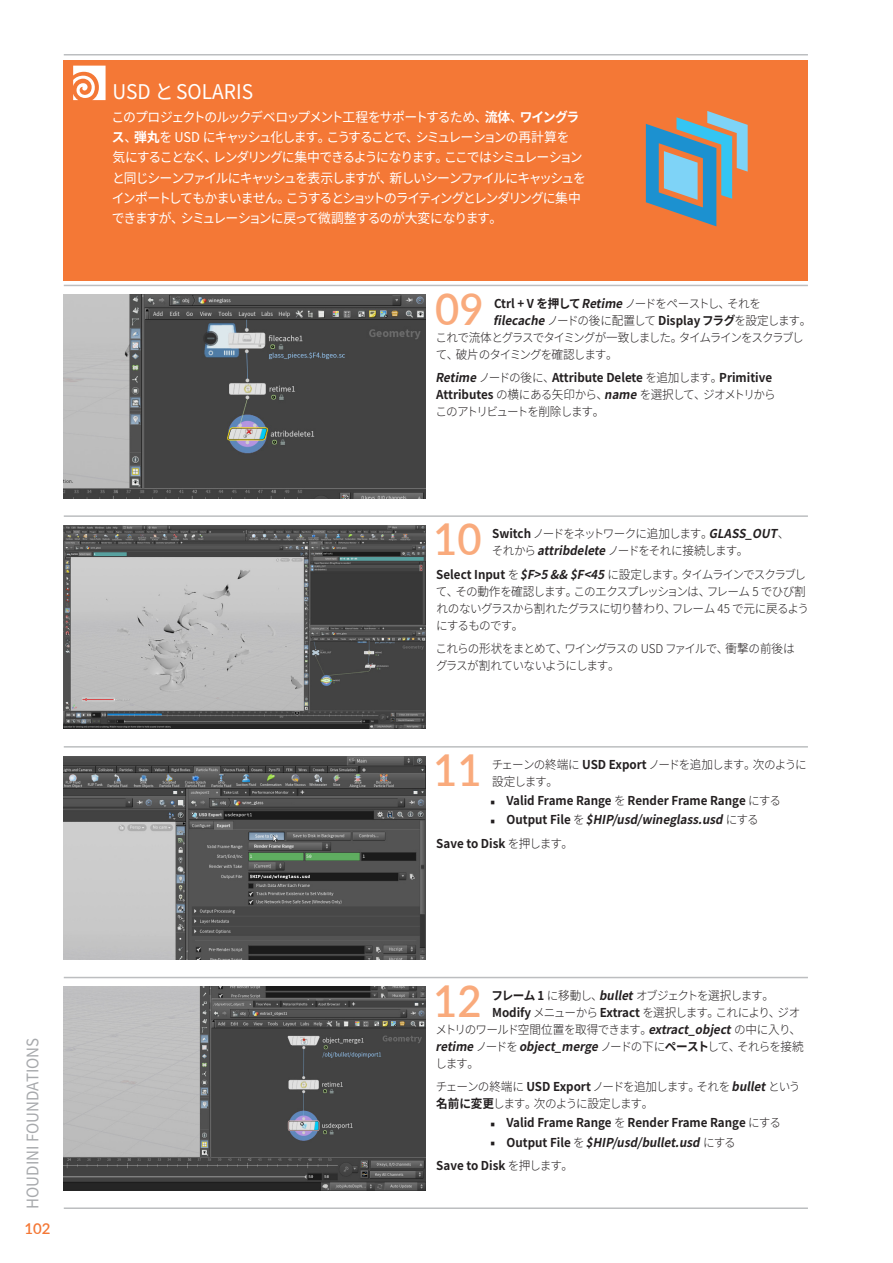
<style>
.page{position:relative;width:893px;height:1263px;background:#fff}
.page>*{position:absolute;margin:0;border:0;box-sizing:border-box;transform-origin:0 0}
.t1{font:600 43.95px "Lato";color:#f9aa7c;scale:.95 1}
.tip_title{font:20.25px "Noto Sans JP";color:#fff;scale:.95 1}
.t2{font:15.9px "Noto Sans JP";color:#a7a9ac;scale:.95 1}
.t3{font:600 15px "Lato";color:#f47836}
.tip_body{font:13.5px/20.2px "Noto Sans JP";letter-spacing:-.09em;color:#fff;scale:.95 1}
.t4{font:300 12.15px/17px "Noto Sans JP";letter-spacing:-.08em;color:#231f20;scale:.95 1}
.t5{font:700 12.15px "Noto Sans JP";color:#231f20;scale:.95 1}
.t6{font:italic 700 12.15px "Noto Sans JP";color:#231f20;scale:.95 1}
.t7{font:300 12.15px "Noto Sans JP";letter-spacing:-.06em;color:#231f20;scale:.95 1}
.t8{font:300 12.15px "Noto Sans JP";letter-spacing:-.105em;color:#231f20;scale:.95 1}
.s1{font-weight:700}
.s2{font-weight:700;font-style:italic}
.s3{font-weight:300}
.s4{font-style:normal}
.s5{font-weight:300;font-style:normal}
</style>
<div class="page">
<hr style="left:64px;top:1207px;width:744px;height:2px;background:#bcbec0">
<hr style="left:64px;top:977px;width:744px;height:1px;background:#bcbec0">
<hr style="left:64px;top:746px;width:744px;height:2px;background:#bcbec0">
<hr style="left:64px;top:515px;width:744px;height:2px;background:#bcbec0">
<hr style="left:64px;top:285px;width:744px;height:1px;background:#bcbec0">
<hr style="left:64px;top:54px;width:744px;height:2px;background:#bcbec0">
<div style="left:64px;top:60px;width:744px;height:220px;background:#f47836"></div>
<svg style="left:73px;top:66px;width:33px;height:34px"></svg>
<svg style="left:646px;top:111px;width:102px;height:115px"></svg>
<img style="left:64px;top:756px;width:362px;height:204px">
<img style="left:64px;top:525px;width:362px;height:204px">
<img style="left:64px;top:295px;width:362px;height:203px">
<img style="left:64px;top:987px;width:362px;height:203px">
<h3 class="t2" style="left:24px;top:1209px;width:182px;rotate:-90deg">HOUDINI FOUNDATIONS</h3>
<p class="t3" style="left:24px;top:1218px;width:28px">102</p>
<p class="tip_title" style="left:112px;top:80px;width:150px">USD と SOLARIS</p>
<p class="tip_body" style="left:111px;top:107px;width:501px">このプロジェクトのルックデベロップメント工程をサポートするため、<span class="s1">流体</span>、<span class="s1">ワイングラス</span>、<span class="s1">弾丸</span>を USD にキャッシュ化します。こうすることで、シミュレーションの再計算を<br>気にすることなく、レンダリングに集中できるようになります。ここではシミュレーションと同じシーンファイルにキャッシュを表示しますが、新しいシーンファイルにキャッシュをインポートしてもかまいません。こうするとショットのライティングとレンダリングに集中できますが、シミュレーションに戻って微調整するのが大変になります。</p>
<p class="t1" style="left:435px;top:277px;width:53px">09</p>
<p class="t4" style="left:494px;top:295px;width:282px"><span class="s1">Ctrl + V を押して</span> <span class="s2">Retime</span>ノードをペーストし、それを</p>
<p class="t4" style="left:493px;top:312px;width:337px"><span class="s2">filecache</span>ノードの後に配置して <span class="s1">Display フラグ</span>を設定します。</p>
<p class="t8" style="left:435px;top:330px;width:389px">これで流体とグラスでタイミングが一致しました。タイムラインをスクラブし</p>
<p class="t4" style="left:436px;top:346px;width:193px">て、破片のタイミングを確認します。</p>
<p class="t4" style="left:435px;top:369px;width:360px"><span class="s2">Retime</span>ノードの後に、<span class="s1">Attribute Delete</span> を追加します。<span class="s1">Primitive<br>Attributes</span> の横にある矢印から、<span class="s2">name</span>を選択して、ジオメトリからこのアトリビュートを削除します。</p>
<p class="t1" style="left:433px;top:507px;width:53px">10</p>
<p class="t4" style="left:492px;top:526px;width:315px"><span class="s1">Switch</span> ノードをネットワークに追加します。<span class="s2">GLASS_OUT</span>、それから <span class="s2">attribdelete</span>ノードをそれに接続します。</p>
<p class="t4" style="left:436px;top:566px;width:394px"><span class="s1">Select Input</span> を <span class="s2">$F&gt;5&amp;&amp;$F&lt;45</span>に設定します。タイムラインでスクラブして、その動作を確認します。このエクスプレッションは、フレーム 5 でひび割れのないグラスから割れたグラスに切り替わり、フレーム 45 で元に戻るようにするものです。</p>
<p class="t4" style="left:435px;top:641px;width:380px">これらの形状をまとめて、ワイングラスの USD ファイルで、衝撃の前後はグラスが割れていないようにします。</p>
<p class="t1" style="left:433px;top:738px;width:53px">11</p>
<p class="t4" style="left:492px;top:756px;width:333px">チェーンの終端に <span class="s1">USD Export</span> ノードを追加します。次のように設定します。</p>
<p class="t5" style="left:506px;top:794px;width:291px">Valid Frame Range <span class="s3">を</span> Render Frame Range <span class="s3">にする</span></p>
<p class="t6" style="left:506px;top:813px;width:267px"><span class="s4">O u t p u t F i l e</span> <span class="s5">を</span> $HIP/usd/wineglass.usd<span class="s5">にする</span></p>
<p class="t5" style="left:436px;top:836px;width:146px">Save to Disk <span class="s3">を押します。</span></p>
<p class="t1" style="left:433px;top:969px;width:53px">12</p>
<p class="t4" style="left:491px;top:987px;width:299px"><span class="s1">フレーム 1</span> に移動し、<span class="s2">bullet</span>オブジェクトを選択します。</p>
<p class="t4" style="left:492px;top:1004px;width:326px"><span class="s1">Modify</span> メニューから <span class="s1">Extract</span> を選択します。これにより、ジオ</p>
<p class="t7" style="left:436px;top:1022px;width:386px">メトリのワールド空間位置を取得できます。<span class="s2">extract_object</span>の中に入り、</p>
<p class="t4" style="left:435px;top:1038px;width:389px"><span class="s2">retime</span>ノードを <span class="s2">object_merge</span>ノードの下に<span class="s1">ペースト</span>して、それらを接続</p>
<p class="t4" style="left:435px;top:1055px;width:47px">します。</p>
<p class="t4" style="left:436px;top:1078px;width:385px">チェーンの終端に <span class="s1">USD Export</span> ノードを追加します。それを <span class="s2">bullet</span>という<span class="s1">名前に変更</span>します。次のように設定します。</p>
<p class="t5" style="left:506px;top:1116px;width:291px">Valid Frame Range <span class="s3">を</span> Render Frame Range <span class="s3">にする</span></p>
<p class="t6" style="left:506px;top:1135px;width:243px"><span class="s4">O u t p u t F i l e</span> <span class="s5">を</span> $HIP/usd/bullet.usd<span class="s5">にする</span></p>
<p class="t5" style="left:436px;top:1159px;width:146px">Save to Disk <span class="s3">を押します。</span></p>
</div>
